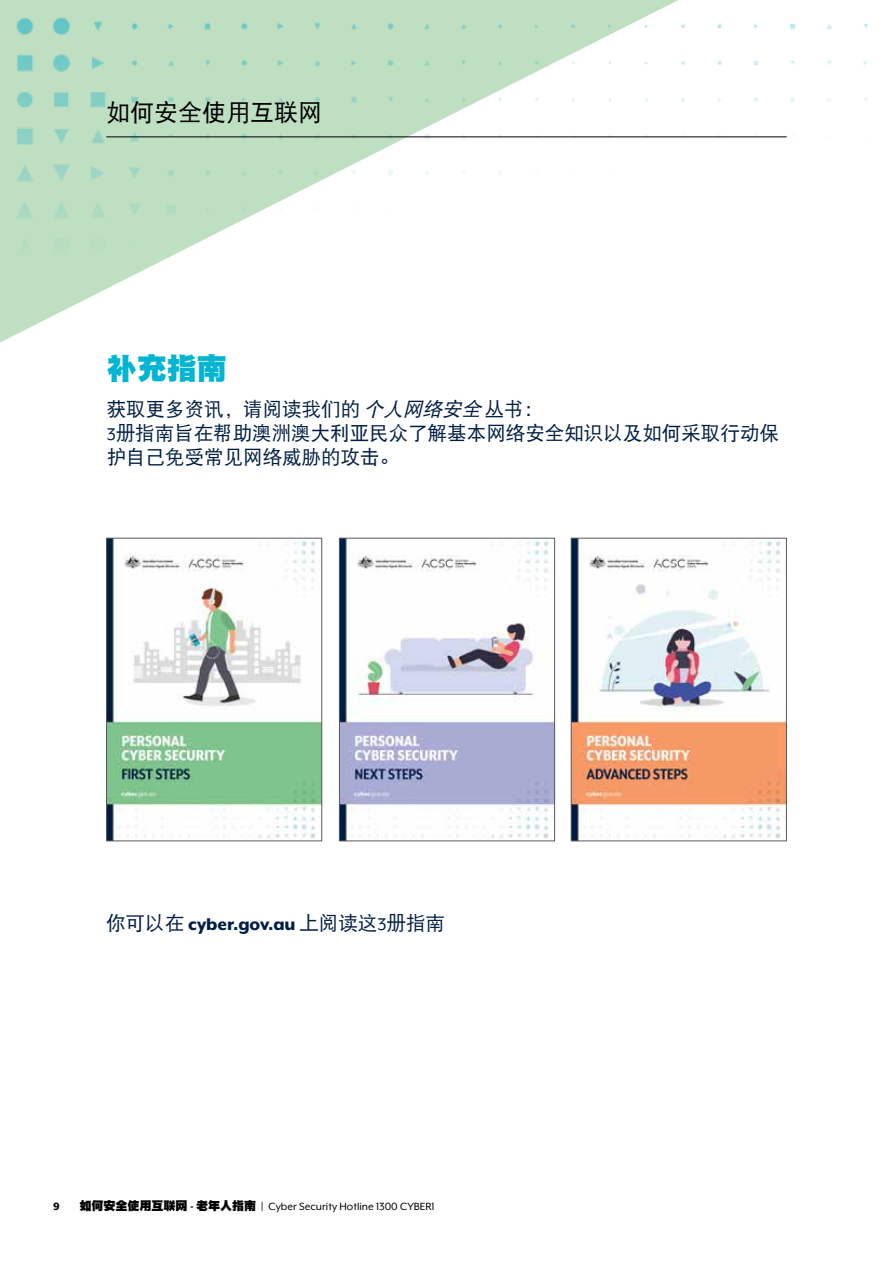
<style>
.page{position:relative;width:893px;height:1263px;background:#fff}
.page>*{position:absolute;margin:0;border:0;box-sizing:border-box;transform-origin:0 0}
.t1{font:30px "DFP Hei W12";color:#00b5d1}
.t2{font:24px "DFP Hei W5";color:#000}
.t3{font:19.5px/24px "DFP Hei W5";color:#001e44}
.t4{font:800 19.5px "Mr Eaves XL Mod OT";color:#001e44}
.t5{font:12px "Mr Eaves XL Mod OT";color:#000}
.t6{font:800 12px "Mr Eaves XL Mod OT";color:#000}
.s1{font-family:"Mr Eaves XL Mod OT";font-weight:800;color:#fff}
.s2{font-style:italic}
.s3{font-family:"Mr Eaves XL Mod OT"}
.s4{font-family:"DFP Hei W5";font-weight:400}
.s5{font-weight:400}
.s6{font-family:"DFP Hei W12"}
.s7{font-weight:800}
</style>
<div class="page">
<svg style="left:0;top:263px;width:157px;height:79px;fill:#c5e2c8"></svg>
<img style="left:0;top:0;width:868px;height:263px">
<hr style="left:106px;top:136px;width:681px;height:1px;background:#000">
<img style="left:108px;top:540px;width:212px;height:299px">
<div style="left:106px;top:538px;width:216px;height:303px;border:1px solid #58595b"></div>
<img style="left:341px;top:540px;width:212px;height:299px">
<div style="left:339px;top:538px;width:216px;height:303px;border:1px solid #58595b"></div>
<img style="left:573px;top:540px;width:212px;height:299px">
<div style="left:571px;top:538px;width:216px;height:303px;border:1px solid #58595b"></div>
<p class="t2" style="left:106px;top:99px;width:217px">如何安全使用互联网</p>
<h1 class="t1" style="left:107px;top:352px;width:129px">补充指南<span class="s1">.</span></h1>
<p class="t3" style="left:107px;top:397px;width:674px">获取更多资讯，请阅读我们的<span class="s2">个人网络安全</span>丛书：<br><span class="s3">3</span>册指南旨在帮助澳洲澳大利亚民众了解基本网络安全知识以及如何采取行动保护自己免受常见网络威胁的攻击。</p>
<p class="t4" style="left:106px;top:914px;width:340px"><span class="s4">你可以在</span> cyber.gov.au <span class="s4">上阅读这</span><span class="s5">3</span><span class="s4">册指南</span></p>
<p class="t6" style="left:53px;top:1200px;width:8px">9</p>
<p class="t5" style="left:80px;top:1200px;width:357px"><span class="s6">如何安全使用互联网</span> <span class="s7">-</span> <span class="s6">老年人指南</span> <span class="s7">|</span> Cyber Security Hotline 1300 CYBER1</p>
</div>
